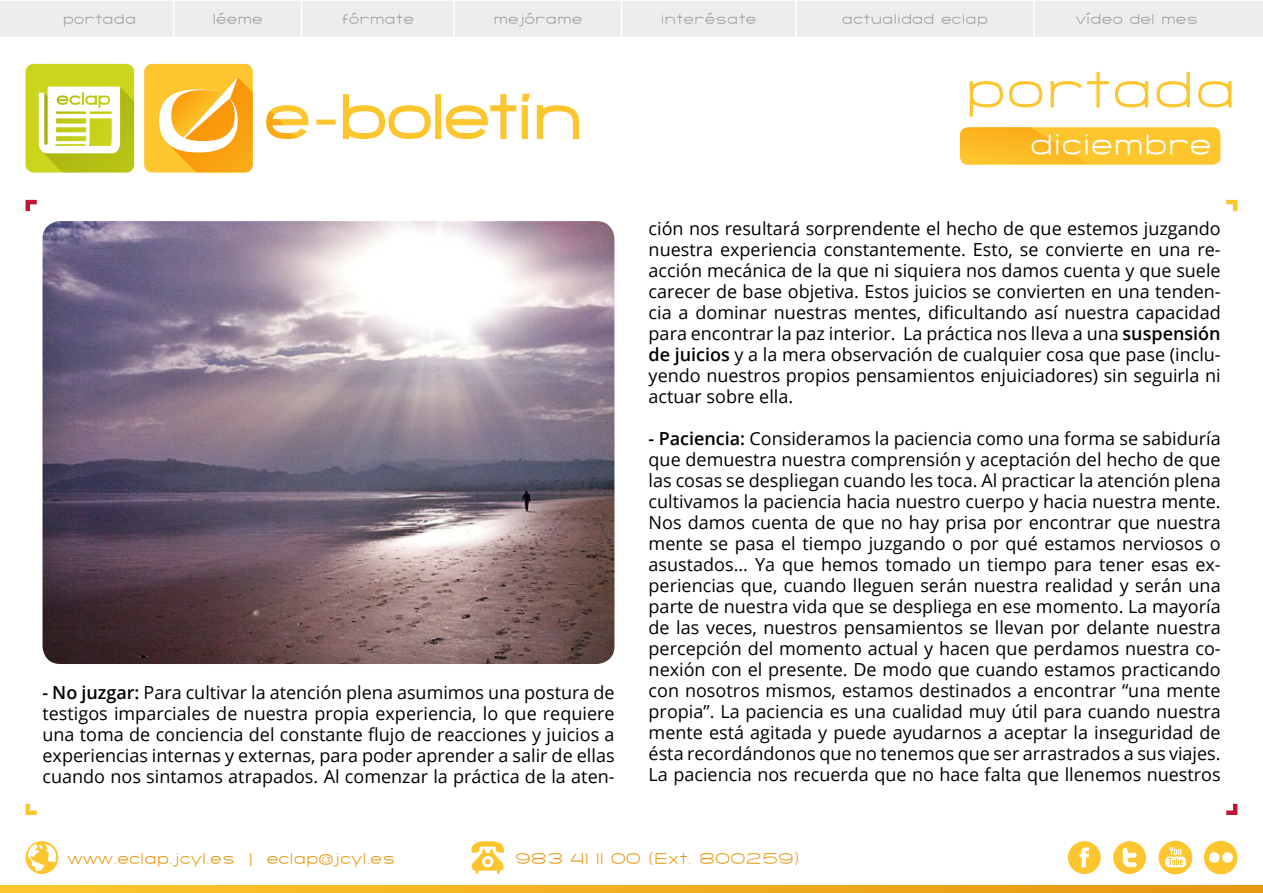
<style>
.page{position:relative;width:1263px;height:893px;background:#fff}
.page>*{position:absolute;margin:0;border:0;box-sizing:border-box;transform-origin:0 0}
.t1{font:300 31.5px "SF Grandezza";color:#fff}
.t2{font:18px/21px "Open Sans";color:#000;text-align:justify}
.t3{font:300 16.5px "SF Grandezza";color:#e69710}
.t4{font:300 15px "SF Grandezza";color:#9d9d9c}
.s1{font-weight:600}
</style>
<div class="page">
<div style="left:0;top:1px;width:1263px;height:36px;background:#ededed"></div>
<hr style="left:173px;top:0;width:1px;height:43px;background:#fff">
<hr style="left:301px;top:0;width:1px;height:43px;background:#fff">
<hr style="left:453px;top:0;width:2px;height:43px;background:#fff">
<hr style="left:621px;top:0;width:1px;height:43px;background:#fff">
<hr style="left:795px;top:0;width:2px;height:43px;background:#fff">
<hr style="left:1033px;top:0;width:2px;height:43px;background:#fff">
<svg style="left:26px;top:200px;width:11px;height:11px"></svg>
<svg style="left:1226px;top:200px;width:11px;height:11px"></svg>
<svg style="left:1226px;top:804px;width:11px;height:11px"></svg>
<svg style="left:26px;top:804px;width:11px;height:11px"></svg>
<svg style="left:1px;top:886px;width:1262px;height:7px;background:#f1af1f"></svg>
<svg style="left:1068px;top:841px;width:33px;height:33px"></svg>
<svg style="left:1113px;top:841px;width:33px;height:33px"></svg>
<svg style="left:1158px;top:841px;width:34px;height:33px"></svg>
<svg style="left:1204px;top:841px;width:33px;height:33px"></svg>
<svg style="left:471px;top:841px;width:33px;height:33px"></svg>
<svg style="left:26px;top:841px;width:32px;height:33px"></svg>
<div style="left:960px;top:127px;width:260px;height:38px;background:#fdc62f;border-radius:8px"></div>
<svg style="left:960px;top:127px;width:130px;height:38px"></svg>
<div style="left:144px;top:64px;width:109px;height:109px;background:#fdc62e;border-radius:8px"></div>
<svg style="left:159px;top:77px;width:94px;height:96px"></svg>
<svg style="left:266px;top:94px;width:313px;height:45px"></svg>
<div style="left:26px;top:64px;width:108px;height:109px;background:#cad51c;border-radius:8px"></div>
<svg style="left:39px;top:87px;width:95px;height:86px"></svg>
<svg style="left:970px;top:72px;width:261px;height:45px"></svg>
<img style="left:43px;top:221px;width:571px;height:443px">
<p class="t4" style="left:63px;top:10px;width:75px">portada</p>
<p class="t4" style="left:212px;top:10px;width:52px">léeme</p>
<p class="t4" style="left:342px;top:10px;width:74px">fórmate</p>
<p class="t4" style="left:493px;top:10px;width:90px">mejórame</p>
<p class="t4" style="left:661px;top:10px;width:97px">interésate</p>
<p class="t4" style="left:842px;top:10px;width:148px">actualidad eclap</p>
<p class="t4" style="left:1076px;top:10px;width:124px">vídeo del mes</p>
<p class="t2" style="left:43px;top:681px;width:574px"><span class="s1">- No juzgar:</span> Para cultivar la atención plena asumimos una postura de testigos imparciales de nuestra propia experiencia, lo que requiere una toma de conciencia del constante flujo de reacciones y juicios a experiencias internas y externas, para poder aprender a salir de ellas cuando nos sintamos atrapados. Al comenzar la práctica de la aten-</p>
<h1 class="t1" style="left:1030px;top:124px;width:183px">diciembre</h1>
<p class="t2" style="left:649px;top:217px;width:574px">ción nos resultará sorprendente el hecho de que estemos juzgando nuestra experiencia constantemente. Esto, se convierte en una re&shy;acción mecánica de la que ni siquiera nos damos cuenta y que suele carecer de base objetiva. Estos juicios se convierten en una tenden&shy;cia a dominar nuestras mentes, dificultando así nuestra capacidad para encontrar la paz interior. La práctica nos lleva a una <span class="s1">suspensión de juicios</span> y a la mera observación de cualquier cosa que pase (inclu&shy;yendo nuestros propios pensamientos enjuiciadores) sin seguirla ni actuar sobre ella.</p>
<p class="t2" style="left:649px;top:427px;width:574px"><span class="s1">- Paciencia:</span> Consideramos la paciencia como una forma se sabiduría que demuestra nuestra comprensión y aceptación del hecho de que las cosas se despliegan cuando les toca. Al practicar la atención plena cultivamos la paciencia hacia nuestro cuerpo y hacia nuestra mente.<br>Nos damos cuenta de que no hay prisa por encontrar que nuestra mente se pasa el tiempo juzgando o por qué estamos nerviosos o asustados... Ya que hemos tomado un tiempo para tener esas ex&shy;periencias que, cuando lleguen serán nuestra realidad y serán una parte de nuestra vida que se despliega en ese momento. La mayoría de las veces, nuestros pensamientos se llevan por delante nuestra percepción del momento actual y hacen que perdamos nuestra co&shy;nexión con el presente. De modo que cuando estamos practicando con nosotros mismos, estamos destinados a encontrar “una mente propia”. La paciencia es una cualidad muy útil para cuando nuestra mente está agitada y puede ayudarnos a aceptar la inseguridad de ésta recordándonos que no tenemos que ser arrastrados a sus viajes.<br>La paciencia nos recuerda que no hace falta que llenemos nuestros</p>
<p class="t3" style="left:67px;top:847px;width:329px">www.eclap.jcyl.es | eclap@jcyl.es</p>
<p class="t3" style="left:515px;top:847px;width:286px">983 41 11 00 (Ext. 800259)</p>
</div>
